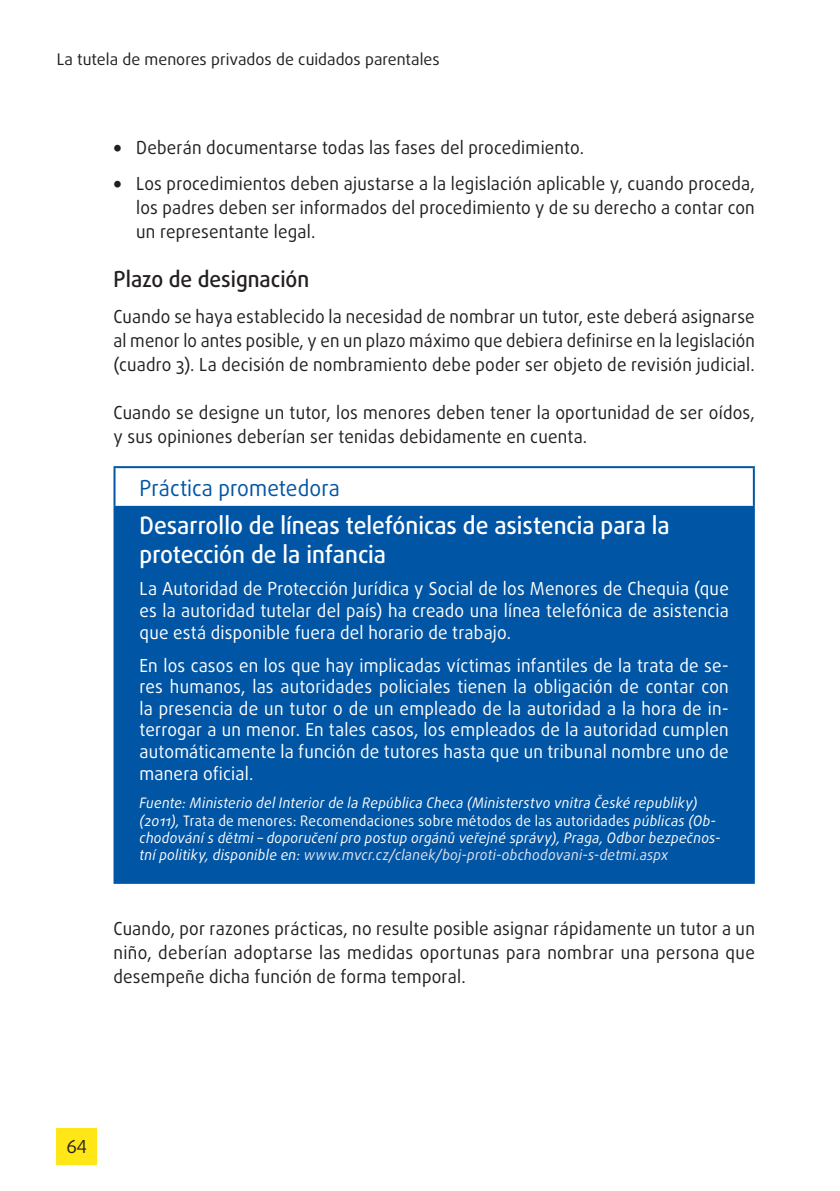
<style>
.page{position:relative;width:840px;height:1191px;background:#fff}
.page>*{position:absolute;margin:0;border:0;box-sizing:border-box;transform-origin:0 0}
.PROMISING_title{font:500 24px/28.8px "Daxline Pro";color:#fff;scale:.95 1}
.PROMISING_super{font:22px "Daxline Pro";letter-spacing:.005em;color:#0155a5;scale:.95 1}
.title_small{font:500 22px "Daxline Pro";color:#231f20;scale:.95 1}
.body{font:18px/24px "Daxline Pro";letter-spacing:.015em;color:#231f20;text-align:justify;scale:.95 1}
.PROMISING_body{font:18px/21.6px "Daxline Pro";letter-spacing:.015em;color:#fff;text-align:justify;scale:.95 1}
.body-2{font:18px "Daxline Pro";letter-spacing:.015em;color:#231f20}
.t1{font:16px "Daxline Pro";color:#231f20}
.PROMISING_more_info{font:italic 14.4px/17.2px "Daxline Pro";letter-spacing:.02em;color:#fff;scale:.95 1}
.s1{font-weight:900}
.s2{font-style:normal}
.s3{color:#e2e5ee}
</style>
<div class="page">
<div style="left:57px;top:1128px;width:40px;height:36px;background:#ffe616"></div>
<div style="left:114px;top:507px;width:639px;height:376px;background:#0155a5"></div>
<hr style="left:113px;top:508px;width:2px;height:374px;background:#0155a5">
<hr style="left:752px;top:508px;width:2px;height:374px;background:#0155a5">
<hr style="left:113px;top:882px;width:641px;height:2px;background:#0155a5">
<hr style="left:113px;top:466px;width:641px;height:2px;background:#0155a5">
<hr style="left:113px;top:468px;width:2px;height:38px;background:#0155a5">
<hr style="left:752px;top:468px;width:2px;height:38px;background:#0155a5">
<hr style="left:113px;top:506px;width:641px;height:2px;background:#0155a5">
<p class="t1" style="left:57px;top:49px;width:384px">La tutela de menores privados de cuidados parentales</p>
<p class="body" style="left:113px;top:136px;width:496px"><span class="s1">•</span> Deberán documentarse todas las fases del procedimiento.</p>
<p class="body" style="left:136px;top:172px;width:652px;text-indent:-23px"><span class="s1">•</span> Los procedimientos deben ajustarse a la legislación aplicable y, cuando proceda, los padres deben ser informados del procedimiento y de su derecho a contar con un representante legal.</p>
<p class="title_small" style="left:113px;top:264px;width:207px">Plazo de designación</p>
<p class="body" style="left:113px;top:304px;width:676px">Cuando se haya establecido la necesidad de nombrar un tutor, este deberá asignarse al menor lo antes posible, y en un plazo máximo que debiera definirse en la legislación (cuadro 3). La decisión de nombramiento debe poder ser objeto de revisión judicial.</p>
<p class="body" style="left:113px;top:400px;width:676px">Cuando se designe un tutor, los menores deben tener la oportunidad de ser oídos, y sus opiniones deberían ser tenidas debidamente en cuenta.</p>
<p class="PROMISING_super" style="left:139px;top:473px;width:212px">Práctica prometedora</p>
<p class="PROMISING_title" style="left:139px;top:511px;width:559px">Desarrollo de líneas telefónicas de asistencia para la protección de la infancia</p>
<p class="PROMISING_body" style="left:139px;top:578px;width:621px">La Autoridad de Protección Jurídica y Social de los Menores de Chequia (que es la autoridad tutelar del país) ha creado una línea telefónica de asistencia que está disponible fuera del horario de trabajo.</p>
<p class="PROMISING_body" style="left:139px;top:654px;width:621px">En los casos en los que hay implicadas víctimas infantiles de la trata de se&shy;res humanos, las autoridades policiales tienen la obligación de contar con la presencia de un tutor o de un empleado de la autoridad a la hora de in&shy;terrogar a un menor. En tales casos, los empleados de la autoridad cumplen automáticamente la función de tutores hasta que un tribunal nombre uno de manera oficial.</p>
<p class="PROMISING_more_info" style="left:139px;top:794px;width:613px">Fuente: Ministerio del Interior de la República Checa (Ministerstvo vnitra České republiky) (2011), <span class="s2">Trata de menores: Recomendaciones sobre métodos de las autoridades</span> públicas (Ob&shy;chodování s dětmi – doporučení pro postup orgánů veřejné správy), Praga, Odbor bezpečnos&shy;tní politiky, disponible en: <span class="s3">www.mvcr.cz/clanek/boj-proti-obchodovani-s-detmi.aspx</span></p>
<p class="body" style="left:113px;top:916px;width:676px">Cuando, por razones prácticas, no resulte posible asignar rápidamente un tutor a un niño, deberían adoptarse las medidas oportunas para nombrar una persona que desempeñe dicha función de forma temporal.</p>
<p class="body-2" style="left:66px;top:1135px;width:22px">64</p>
</div>
